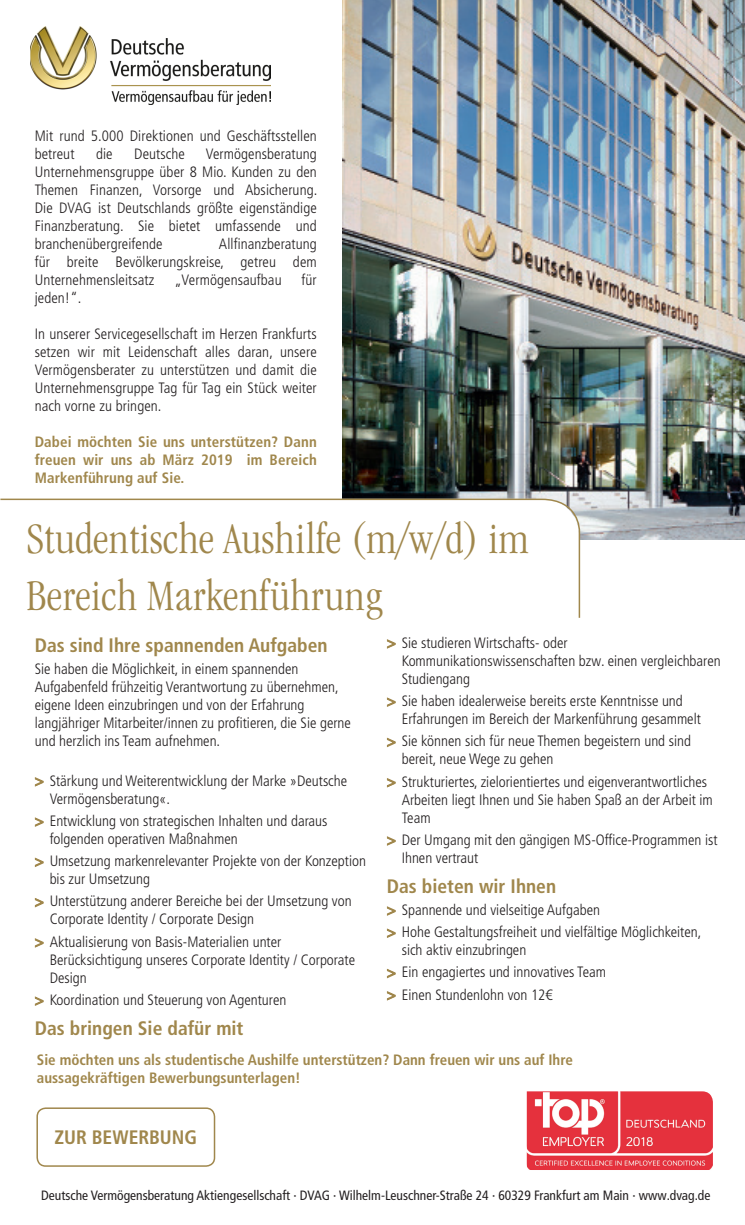
<style>
.page{position:relative;width:745px;height:1225px;background:#fff}
.page>*{position:absolute;margin:0;border:0;box-sizing:border-box;transform-origin:0 0}
.Titel_HL__GL__42_45{font:300 condensed 45px "ITC Garamond Std";letter-spacing:.01em;color:#a0874c}
.Copy__F47__11_14{font:700 condensed 19.5px "Frutiger LT Pro";color:#a0874c}
.Copy_Bullets{font:700 condensed 19.5px "Frutiger LT Pro";color:#a0874c}
.Copy__F47__11_14-2{font:300 condensed 15px/18px "Frutiger LT Pro";color:#231f20}
.Copy__F47__11_14-3{font:700 condensed 15px/18px "Frutiger LT Pro";color:#a0874c}
.Copy__F47__11_14-4{font:condensed 13.5px "Frutiger LT Pro";color:#231f20}
.s1{font-weight:400;color:#a0874c}
</style>
<div class="page">
<img style="left:342px;top:0;width:402px;height:539px">
<svg style="left:34px;top:777px;width:10px;height:10px"></svg>
<svg style="left:34px;top:817px;width:10px;height:10px"></svg>
<svg style="left:34px;top:857px;width:10px;height:10px"></svg>
<svg style="left:34px;top:898px;width:10px;height:10px"></svg>
<svg style="left:34px;top:938px;width:10px;height:10px"></svg>
<svg style="left:34px;top:996px;width:10px;height:10px"></svg>
<svg style="left:386px;top:639px;width:10px;height:10px"></svg>
<svg style="left:386px;top:697px;width:10px;height:10px"></svg>
<svg style="left:386px;top:737px;width:10px;height:11px"></svg>
<svg style="left:386px;top:778px;width:10px;height:10px"></svg>
<svg style="left:386px;top:836px;width:10px;height:10px"></svg>
<svg style="left:386px;top:906px;width:10px;height:10px"></svg>
<svg style="left:386px;top:928px;width:10px;height:10px"></svg>
<svg style="left:386px;top:968px;width:10px;height:11px"></svg>
<svg style="left:386px;top:991px;width:10px;height:10px"></svg>
<svg style="left:0;top:498px;width:580px;height:120px"></svg>
<img style="left:30px;top:27px;width:241px;height:78px">
<div style="left:36px;top:1107px;width:179px;height:59px;border:2px solid #a0874c;border-radius:9px"></div>
<img style="left:526px;top:1091px;width:186px;height:79px">
<p class="Copy__F47__11_14-2" style="left:35px;top:127px;width:283px">Mit rund 5.000 Direktionen und Geschäftsstellen betreut</p>
<p class="Copy__F47__11_14-2" style="left:35px;top:145px;width:284px;text-align:justify;text-indent:171px">Vermögensberatung Unternehmensgruppe über 8 Mio. Kunden zu den Themen Finanzen, Vorsorge und Absicherung.<br>Die DVAG ist Deutschlands größte eigenständige Finanzberatung. Sie bietet umfassende und branchenübergreifende</p>
<p class="Copy__F47__11_14-2" style="left:96px;top:145px;width:18px">die</p>
<p class="Copy__F47__11_14-2" style="left:134px;top:145px;width:52px">Deutsche</p>
<p class="Copy__F47__11_14-2" style="left:35px;top:235px;width:283px;text-align:justify;text-indent:184px">Allfinanzberatung für breite Bevölkerungskreise, getreu dem Unternehmensleitsatz</p>
<p class="Copy__F47__11_14-2" style="left:174px;top:271px;width:109px">„Vermögensaufbau</p>
<p class="Copy__F47__11_14-2" style="left:301px;top:271px;width:17px">für</p>
<p class="Copy__F47__11_14-2" style="left:35px;top:289px;width:48px">jeden!“.</p>
<p class="Copy__F47__11_14-2" style="left:35px;top:325px;width:283px;text-align:justify">In unserer Servicegesellschaft im Herzen Frankfurts setzen wir mit Leidenschaft alles daran, unsere Vermögensberater zu unterstützen und damit die Unternehmensgruppe Tag für Tag ein Stück weiter nach vorne zu bringen.</p>
<p class="Copy__F47__11_14-3" style="left:35px;top:432px;width:283px;text-align:justify">Dabei möchten Sie uns unterstützen? Dann freuen wir uns ab März 2019 im Bereich Markenführung auf Sie.</p>
<p class="Titel_HL__GL__42_45" style="left:27px;top:513px;width:503px">Studentische Aushilfe (m/w/d) im</p>
<p class="Titel_HL__GL__42_45" style="left:27px;top:570px;width:357px">Bereich Markenführung</p>
<p class="Copy__F47__11_14" style="left:35px;top:633px;width:294px">Das sind Ihre spannenden Aufgaben</p>
<p class="Copy__F47__11_14-2" style="left:35px;top:660px;width:317px">Sie haben die Möglichkeit, in einem spannenden Aufgabenfeld frühzeitig Verantwortung zu übernehmen, eigene Ideen einzubringen und von der Erfahrung langjähriger Mitarbeiter/innen zu profitieren, die Sie gerne und herzlich ins Team aufnehmen.</p>
<p class="Copy__F47__11_14-2" style="left:50px;top:771px;width:299px;text-indent:-15px"><span class="s1">&gt;</span> Stärkung und Weiterentwicklung der Marke »Deutsche<br>Vermögensberatung«.</p>
<p class="Copy__F47__11_14-2" style="left:50px;top:812px;width:279px;text-indent:-15px"><span class="s1">&gt;</span> Entwicklung von strategischen Inhalten und daraus folgenden operativen Maßnahmen</p>
<p class="Copy__F47__11_14-2" style="left:50px;top:852px;width:317px;text-indent:-15px"><span class="s1">&gt;</span> Umsetzung markenrelevanter Projekte von der Konzeption bis zur Umsetzung</p>
<p class="Copy__F47__11_14-2" style="left:50px;top:892px;width:303px;text-indent:-15px"><span class="s1">&gt;</span> Unterstützung anderer Bereiche bei der Umsetzung von<br>Corporate Identity / Corporate Design</p>
<p class="Copy__F47__11_14-2" style="left:50px;top:932px;width:307px;text-indent:-15px"><span class="s1">&gt;</span> Aktualisierung von Basis-Materialien unter<br>Berücksichtigung unseres Corporate Identity / Corporate<br>Design</p>
<p class="Copy__F47__11_14-2" style="left:35px;top:991px;width:253px"><span class="s1">&gt;</span> Koordination und Steuerung von Agenturen</p>
<p class="Copy_Bullets" style="left:35px;top:1016px;width:210px">Das bringen Sie dafür mit</p>
<p class="Copy__F47__11_14-2" style="left:401px;top:633px;width:320px;text-indent:-15px"><span class="s1">&gt;</span> Sie studieren Wirtschafts- oder<br>Kommunikationswissenschaften bzw. einen vergleichbaren<br>Studiengang</p>
<p class="Copy__F47__11_14-2" style="left:401px;top:692px;width:300px;text-indent:-15px"><span class="s1">&gt;</span> Sie haben idealerweise bereits erste Kenntnisse und<br>Erfahrungen im Bereich der Markenführung gesammelt</p>
<p class="Copy__F47__11_14-2" style="left:401px;top:732px;width:291px;text-indent:-15px"><span class="s1">&gt;</span> Sie können sich für neue Themen begeistern und sind bereit, neue Wege zu gehen</p>
<p class="Copy__F47__11_14-2" style="left:401px;top:772px;width:312px;text-indent:-15px"><span class="s1">&gt;</span> Strukturiertes, zielorientiertes und eigenverantwortliches<br>Arbeiten liegt Ihnen und Sie haben Spaß an der Arbeit im<br>Team</p>
<p class="Copy__F47__11_14-2" style="left:401px;top:830px;width:317px;text-indent:-15px"><span class="s1">&gt;</span> Der Umgang mit den gängigen MS-Office-Programmen ist<br>Ihnen vertraut</p>
<p class="Copy__F47__11_14" style="left:386px;top:875px;width:171px">Das bieten wir Ihnen</p>
<p class="Copy__F47__11_14-2" style="left:386px;top:900px;width:214px"><span class="s1">&gt;</span> Spannende und vielseitige Aufgaben</p>
<p class="Copy__F47__11_14-2" style="left:401px;top:923px;width:301px;text-indent:-15px"><span class="s1">&gt;</span> Hohe Gestaltungsfreiheit und vielfältige Möglichkeiten, sich aktiv einzubringen</p>
<p class="Copy__F47__11_14-2" style="left:386px;top:963px;width:221px"><span class="s1">&gt;</span> Ein engagiertes und innovatives Team</p>
<p class="Copy__F47__11_14-2" style="left:386px;top:985px;width:167px"><span class="s1">&gt;</span> Einen Stundenlohn von 12€</p>
<p class="Copy__F47__11_14-3" style="left:37px;top:1051px;width:537px">Sie möchten uns als studentische Aushilfe unterstützen? Dann freuen wir uns auf Ihre aussagekräftigen Bewerbungsunterlagen!</p>
<p class="Copy__F47__11_14" style="left:54px;top:1125px;width:144px">ZUR BEWERBUNG</p>
<p class="Copy__F47__11_14-4" style="left:41px;top:1187px;width:670px">Deutsche Vermögensberatung Aktiengesellschaft · DVAG · Wilhelm-Leuschner-Straße 24 · 60329 Frankfurt am Main · www.dvag.de</p>
</div>
